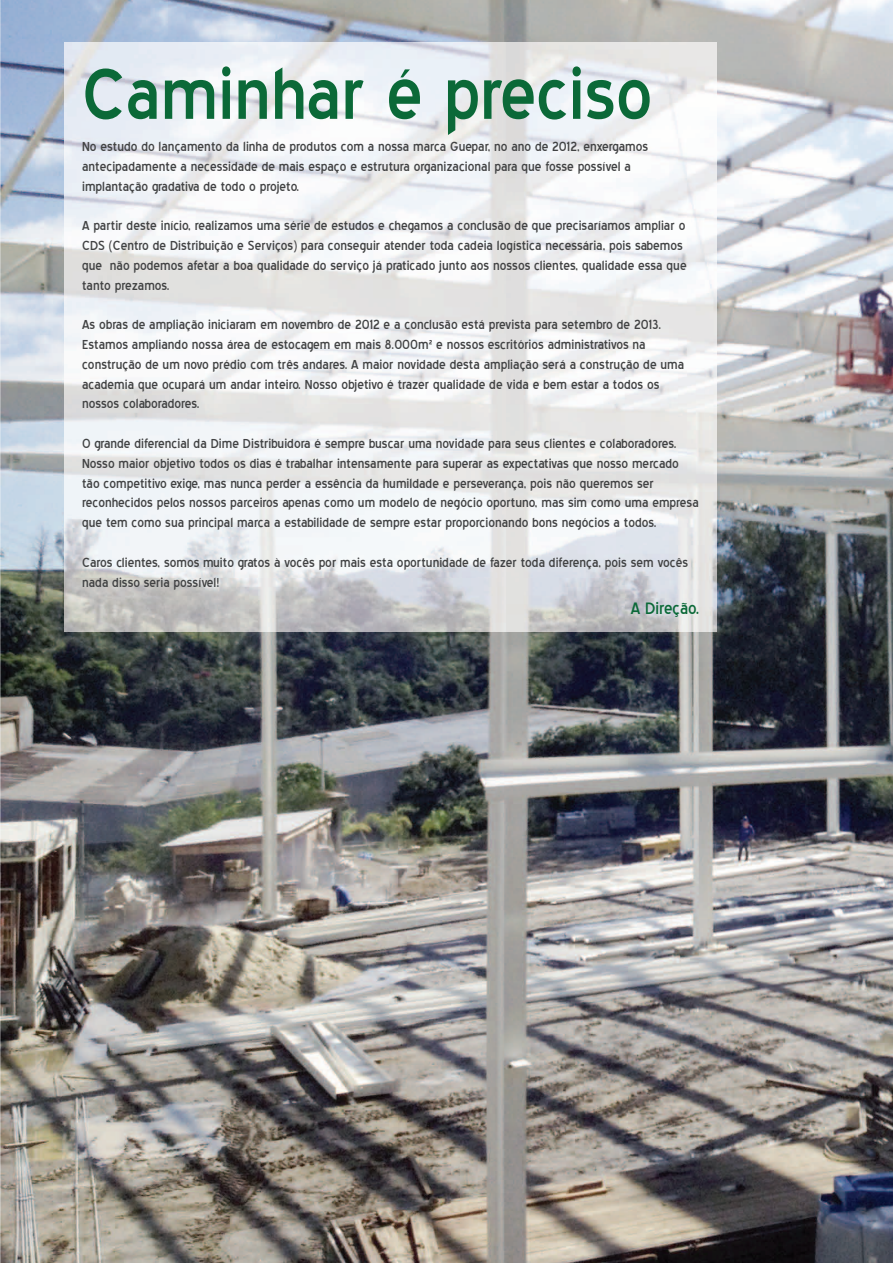
<style>
.page{position:relative;width:893px;height:1263px;background:#fff}
.page>*{position:absolute;margin:0;border:0;box-sizing:border-box;transform-origin:0 0}
.t1{font:90px "Blue Highway";color:#0b6938}
.t2{font:21px "Blue Highway";color:#0b6938}
.t3{font:16.5px/19.8px "Blue Highway";color:#414243}
</style>
<div class="page">
<img style="left:0;top:0;width:893px;height:1263px">
<img style="left:65px;top:43px;width:651px;height:588px">
<h1 class="t1" style="left:82px;top:55px;width:572px">Caminhar é preciso</h1>
<p class="t3" style="left:82px;top:137px;width:567px">No estudo do lançamento da linha de produtos com a nossa marca Guepar, no ano de 2012, enxergamos antecipadamente a necessidade de mais espaço e estrutura organizacional para que fosse possível a implantação gradativa de todo o projeto.</p>
<p class="t3" style="left:82px;top:216px;width:606px">A partir deste início, realizamos uma série de estudos e chegamos a conclusão de que precisaríamos ampliar o CDS (Centro de Distribuição e Serviços) para conseguir atender toda cadeia logística necessária, pois sabemos que não podemos afetar a boa qualidade do serviço já praticado junto aos nossos clientes, qualidade essa que tanto prezamos.</p>
<p class="t3" style="left:82px;top:315px;width:604px">As obras de ampliação iniciaram em novembro de 2012 e a conclusão está prevista para setembro de 2013.<br>Estamos ampliando nossa área de estocagem em mais 8.000m² e nossos escritórios administrativos na construção de um novo prédio com três andares. A maior novidade desta ampliação será a construção de uma academia que ocupará um andar inteiro. Nosso objetivo é trazer qualidade de vida e bem estar a todos os nossos colaboradores.</p>
<p class="t3" style="left:82px;top:434px;width:618px">O grande diferencial da Dime Distribuidora é sempre buscar uma novidade para seus clientes e colaboradores.<br>Nosso maior objetivo todos os dias é trabalhar intensamente para superar as expectativas que nosso mercado tão competitivo exige, mas nunca perder a essência da humildade e perseverança, pois não queremos ser reconhecidos pelos nossos parceiros apenas como um modelo de negócio oportuno, mas sim como uma empresa que tem como sua principal marca a estabilidade de sempre estar proporcionando bons negócios a todos.</p>
<p class="t3" style="left:82px;top:553px;width:607px">Caros clientes, somos muito gratos à vocês por mais esta oportunidade de fazer toda diferença, pois sem vocês nada disso seria possível!</p>
<p class="t2" style="left:631px;top:600px;width:70px">A Direção.</p>
</div>
